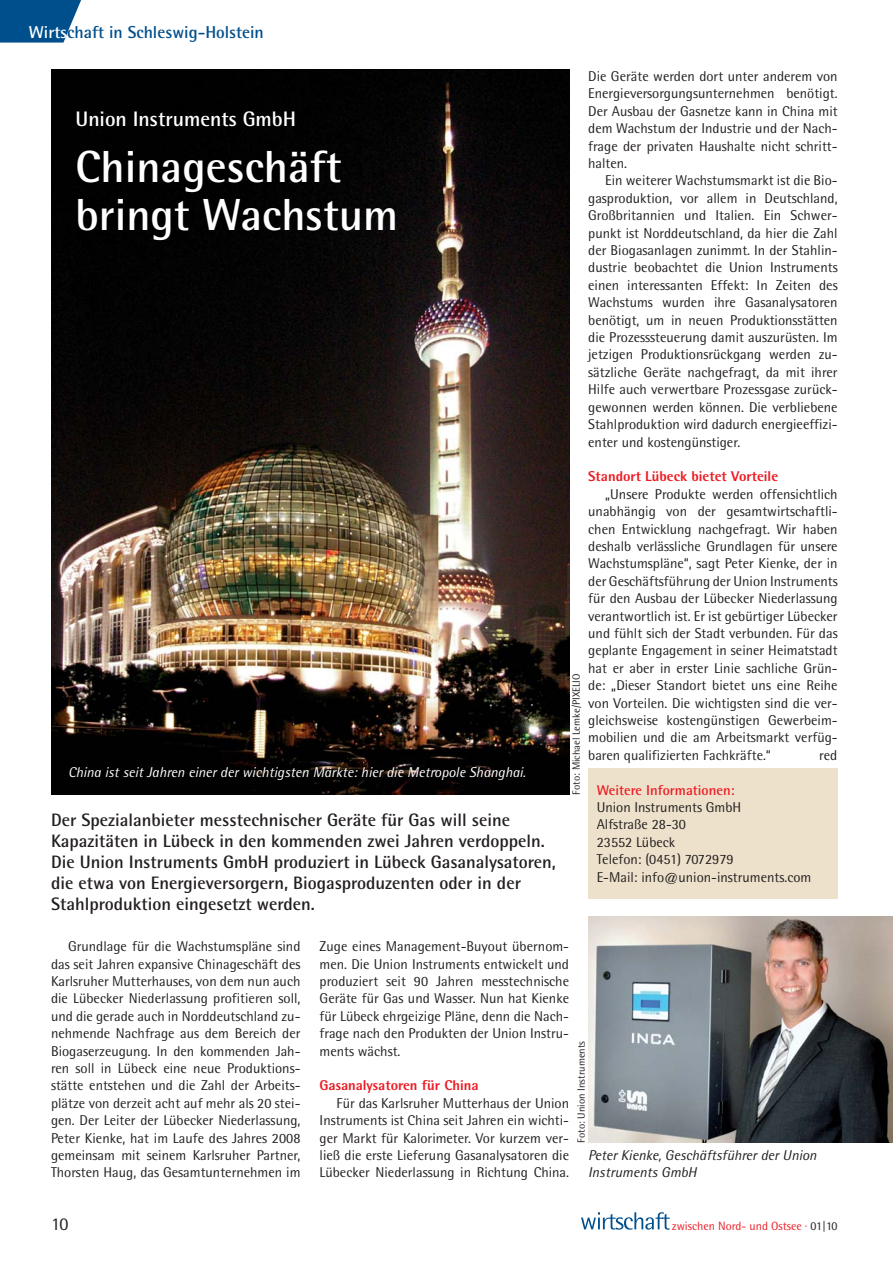
<style>
.page{position:relative;width:893px;height:1263px;background:#fff}
.page>*{position:absolute;margin:0;border:0;box-sizing:border-box;transform-origin:0 0}
.t1{font:700 45px/48px "Rotis Semi Sans";color:#fff}
.t2{font:700 21px "Rotis Semi Sans";color:#fff}
.t3{font:700 18px/21px "Rotis Semi Sans";color:#231f20}
.t4{font:18px "Rotis Semi Sans";color:#231f20}
.t5{font:700 17.25px "Rotis Semi Sans";color:#004f8d}
.t6{font:14.25px/17.4px "Rotis Semi Sans";color:#231f20;text-align:justify}
.t7{font:italic 14.25px "Rotis Semi Sans";color:#fff}
.t8{font:800 14.25px "Rotis Semi Sans";color:#ed1c24}
.t9{font:italic 14.25px/17.4px "Rotis Semi Sans";color:#231f20}
.t10{font:700 14.25px "Rotis Semi Sans";color:#ed1c24}
.t11{font:12px "Rotis Semi Sans";color:#ed1c24}
.t12{font:10.5px "Rotis Semi Sans";color:#231f20}
.s1{color:#fff}
.s2{color:#231f20}
</style>
<div class="page">
<svg style="left:0;top:0;width:81px;height:43px;background:#1d639a"></svg>
<svg style="left:581px;top:1212px;width:89px;height:18px"></svg>
<img style="left:588px;top:916px;width:305px;height:227px">
<img style="left:51px;top:70px;width:518px;height:724px">
<div style="left:588px;top:769px;width:250px;height:130px;background:#eee1cb"></div>
<p class="t5" style="left:29px;top:26px;width:236px"><span class="s1">Wirts</span>chaft in Schleswig-Holstein</p>
<p class="t6" style="left:588px;top:69px;width:251px">Die Geräte werden dort unter anderem von Energieversorgungsunternehmen benötigt.<br>Der Ausbau der Gasnetze kann in China mit dem Wachstum der Industrie und der Nach&shy;frage der privaten Haushalte nicht schritt&shy;halten.</p>
<p class="t6" style="left:588px;top:173px;width:251px;text-indent:17px">Ein weiterer Wachstumsmarkt ist die Bio&shy;gasproduktion, vor allem in Deutschland, Großbritannien und Italien. Ein Schwer&shy;punkt ist Norddeutschland, da hier die Zahl der Biogasanlagen zunimmt. In der Stahlin&shy;dustrie beobachtet die Union Instruments einen interessanten Effekt: In Zeiten des Wachstums wurden ihre Gasanalysatoren benötigt, um in neuen Produktionsstätten die Prozesssteuerung damit auszurüsten. Im jetzigen Produktionsrückgang werden zu&shy;sätzliche Geräte nachgefragt, da mit ihrer Hilfe auch verwertbare Prozessgase zurück&shy;gewonnen werden können. Die verbliebene Stahlproduktion wird dadurch energieeffizi&shy;enter und kostengünstiger.</p>
<p class="t8" style="left:588px;top:471px;width:192px">Standort Lübeck bietet Vorteile</p>
<p class="t6" style="left:588px;top:487px;width:251px;text-indent:17px">„Unsere Produkte werden offensichtlich unabhängig von der gesamtwirtschaftli&shy;chen Entwicklung nachgefragt. Wir haben deshalb verlässliche Grundlagen für unsere Wachstumspläne“, sagt Peter Kienke, der in der Geschäftsführung der Union Instruments für den Ausbau der Lübecker Niederlassung verantwortlich ist. Er ist gebürtiger Lübecker und fühlt sich der Stadt verbunden. Für das geplante Engagement in seiner Heimatstadt hat er aber in erster Linie sachliche Grün&shy;de: „Dieser Standort bietet uns eine Reihe von Vorteilen. Die wichtigsten sind die ver&shy;gleichsweise kostengünstigen Gewerbeim&shy;mobilien und die am Arbeitsmarkt verfüg&shy;baren qualifizierten Fachkräfte.“</p>
<h2 class="t2" style="left:76px;top:112px;width:222px">Union Instruments GmbH</h2>
<h1 class="t1" style="left:76px;top:147px;width:324px">Chinageschäft bringt Wachstum</h1>
<p class="t12" style="left:572px;top:794px;width:122px;rotate:-90deg">Foto: Michael Lemke/PIXELIO</p>
<p class="t6" style="left:819px;top:748px;width:20px">red</p>
<p class="t7" style="left:68px;top:767px;width:459px">China ist seit Jahren einer der wichtigsten Märkte: hier die Metropole Shanghai.</p>
<p class="t10" style="left:597px;top:785px;width:139px">Weitere Informationen:</p>
<p class="t6" style="left:597px;top:800px;width:216px;text-align:left">Union Instruments GmbH<br>Alfstraße 28-30<br>23552 Lübeck<br>Telefon: (0451) 7072979<br>E-Mail: info@union-instruments.com</p>
<p class="t3" style="left:51px;top:811px;width:506px">Der Spezialanbieter messtechnischer Geräte für Gas will seine Kapazitäten in Lübeck in den kommenden zwei Jahren verdoppeln.<br>Die Union Instruments GmbH produziert in Lübeck Gasanalysatoren, die etwa von Energieversorgern, Biogasproduzenten oder in der Stahlproduktion eingesetzt werden.</p>
<p class="t6" style="left:51px;top:939px;width:251px;text-indent:17px">Grundlage für die Wachstumspläne sind das seit Jahren expansive Chinageschäft des Karlsruher Mutterhauses, von dem nun auch die Lübecker Niederlassung profitieren soll, und die gerade auch in Norddeutschland zu&shy;nehmende Nachfrage aus dem Bereich der Biogaserzeugung. In den kommenden Jah&shy;ren soll in Lübeck eine neue Produktions&shy;stätte entstehen und die Zahl der Arbeits&shy;plätze von derzeit acht auf mehr als 20 stei&shy;gen. Der Leiter der Lübecker Niederlassung, Peter Kienke, hat im Laufe des Jahres 2008 gemeinsam mit seinem Karlsruher Partner, Thorsten Haug, das Gesamtunternehmen im</p>
<p class="t6" style="left:320px;top:939px;width:251px">Zuge eines Management-Buyout übernom&shy;men. Die Union Instruments entwickelt und produziert seit 90 Jahren messtechnische Geräte für Gas und Wasser. Nun hat Kienke für Lübeck ehrgeizige Pläne, denn die Nach&shy;frage nach den Produkten der Union Instru&shy;ments wächst.</p>
<p class="t8" style="left:320px;top:1080px;width:161px">Gasanalysatoren für China</p>
<p class="t6" style="left:320px;top:1096px;width:251px;text-indent:17px">Für das Karlsruher Mutterhaus der Union Instruments ist China seit Jahren ein wichti&shy;ger Markt für Kalorimeter. Vor kurzem ver&shy;ließ die erste Lieferung Gasanalysatoren die Lübecker Niederlassung in Richtung China.</p>
<p class="t12" style="left:578px;top:1143px;width:103px;rotate:-90deg">Foto: Union Instruments</p>
<p class="t9" style="left:588px;top:1148px;width:230px">Peter Kienke, Geschäftsführer der Union<br>Instruments GmbH</p>
<p class="t4" style="left:51px;top:1217px;width:19px">10</p>
<p class="t11" style="left:672px;top:1221px;width:167px">zwischen Nord- und Ostsee · <span class="s2">01|10</span></p>
</div>
